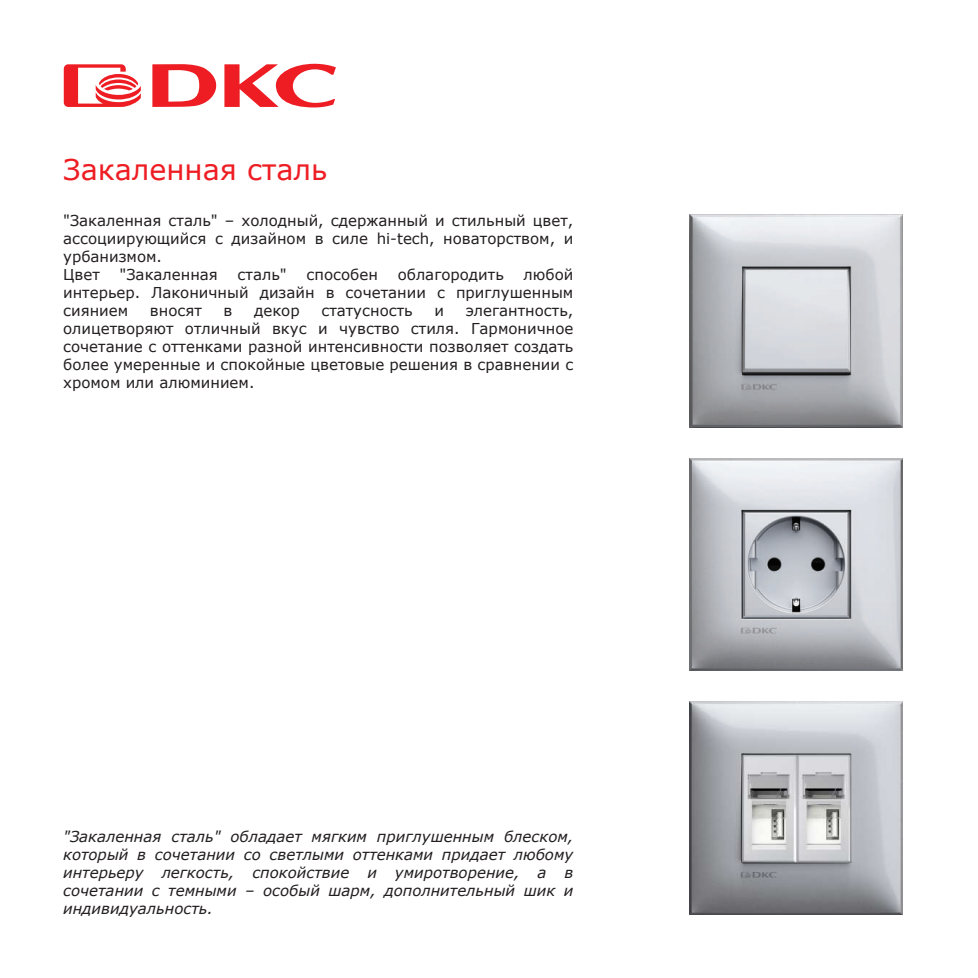
<style>
.page{position:relative;width:978px;height:978px;background:#fff}
.page>*{position:absolute;margin:0;border:0;box-sizing:border-box;transform-origin:0 0}
.t1{font:28.5px "Verdana";color:#ee1d23}
.t2{font:15px/18px "Verdana";color:#231f20;text-align:justify}
.t3{font:italic 15px/18px "Verdana";color:#231f20;text-align:justify}
</style>
<div class="page">
<svg style="left:64px;top:64px;width:272px;height:43px"></svg>
<img style="left:689px;top:458px;width:213px;height:213px">
<img style="left:689px;top:701px;width:213px;height:213px">
<img style="left:689px;top:215px;width:213px;height:213px">
<h1 class="t1" style="left:63px;top:150px;width:266px">Закаленная сталь</h1>
<p class="t2" style="left:63px;top:212px;width:512px;text-align:left">"Закаленная сталь" – холодный, сдержанный и стильный цвет, ассоциирующийся с дизайном в силе hi-tech, новаторством, и урбанизмом.<br>Цвет</p>
<p class="t2" style="left:63px;top:266px;width:512px;text-indent:460px">любой интерьер. Лаконичный дизайн в сочетании с приглушенным сиянием</p>
<p class="t2" style="left:120px;top:266px;width:100px">"Закаленная</p>
<p class="t2" style="left:238px;top:266px;width:51px">сталь"</p>
<p class="t2" style="left:306px;top:266px;width:73px">способен</p>
<p class="t2" style="left:398px;top:266px;width:108px">облагородить</p>
<p class="t2" style="left:63px;top:302px;width:512px;text-indent:403px">элегантность, олицетворяют отличный вкус и чувство стиля. Гармоничное сочетание с оттенками разной интенсивности позволяет создать более умеренные и спокойные цветовые решения в сравнении с хромом или алюминием.</p>
<p class="t2" style="left:150px;top:302px;width:54px">вносят</p>
<p class="t2" style="left:224px;top:302px;width:10px">в</p>
<p class="t2" style="left:254px;top:302px;width:47px">декор</p>
<p class="t2" style="left:321px;top:302px;width:93px">статусность</p>
<p class="t2" style="left:434px;top:302px;width:11px">и</p>
<p class="t3" style="left:63px;top:828px;width:512px">"Закаленная сталь" обладает мягким приглушенным блеском, который в сочетании со светлыми оттенками придает любому интерьеру легкость, спокойствие и умиротворение, а в сочетании с темными – особый шарм, дополнительный шик и индивидуальность.</p>
</div>
